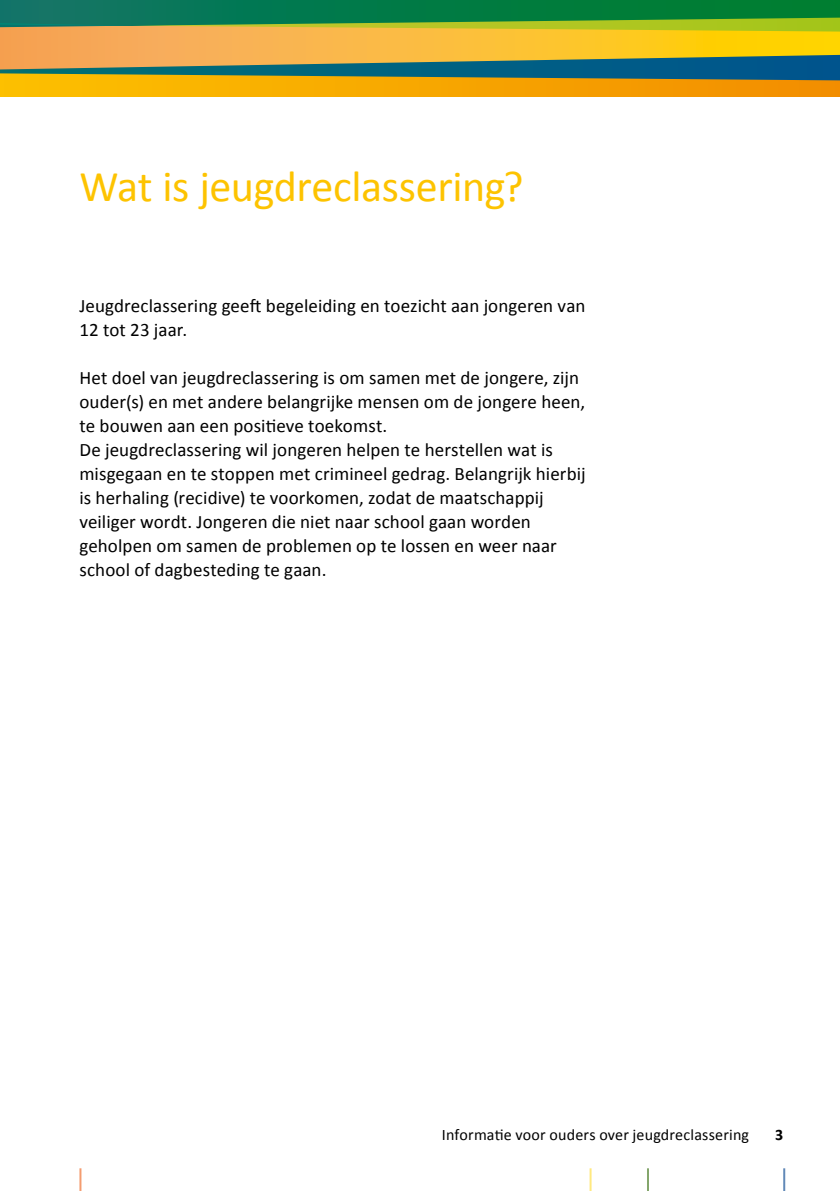
<style>
.page{position:relative;width:840px;height:1191px;background:#fff}
.page>*{position:absolute;margin:0;border:0;box-sizing:border-box;transform-origin:0 0}
.t1{font:44px "Calibri";letter-spacing:-.01em;color:#fdc300}
.t2{font:19px/24px "Calibri";letter-spacing:.005em;color:#000}
.t3{font:16px "Calibri";letter-spacing:.01em;color:#000}
.t4{font:700 16px "Calibri";color:#000}
</style>
<div class="page">
<div style="left:0;top:72px;width:839px;height:24px;background:linear-gradient(to right,#fdc100,#f28d00)"></div>
<svg style="left:0;top:37px;width:839px;height:18px;background:#fabc37"></svg>
<div style="left:0;top:0;width:839px;height:26px;background:linear-gradient(to right,#0d7566,#007f2a)"></div>
<svg style="left:0;top:55px;width:839px;height:26px;background:#6c825e"></svg>
<svg style="left:0;top:6px;width:839px;height:31px;background:#69993f"></svg>
<hr style="left:79px;top:1168px;width:2px;height:23px;background:#f49c70">
<hr style="left:589px;top:1168px;width:2px;height:23px;background:#ffe980">
<hr style="left:646px;top:1168px;width:2px;height:23px;background:#84a66c">
<hr style="left:782px;top:1168px;width:2px;height:23px;background:#6289b8">
<h1 class="t1" style="left:79px;top:159px;width:445px">Wat is jeugdreclassering?</h1>
<p class="t2" style="left:79px;top:293px;width:507px">Jeugdreclassering geeft begeleiding en toezicht aan jongeren van<br>12 tot 23 jaar.</p>
<p class="t2" style="left:79px;top:365px;width:507px">Het doel van jeugdreclassering is om samen met de jongere, zijn ouder(s) en met andere belangrijke mensen om de jongere heen, te bouwen aan een positieve toekomst.<br>De jeugdreclassering wil jongeren helpen te herstellen wat is misgegaan en te stoppen met crimineel gedrag. Belangrijk hierbij is herhaling (recidive) te voorkomen, zodat de maatschappij veiliger wordt. Jongeren die niet naar school gaan worden geholpen om samen de problemen op te lossen en weer naar school of dagbesteding te gaan.</p>
<p class="t3" style="left:441px;top:1125px;width:308px">Informatie voor ouders over jeugdreclassering</p>
<p class="t4" style="left:774px;top:1125px;width:10px">3</p>
</div>
